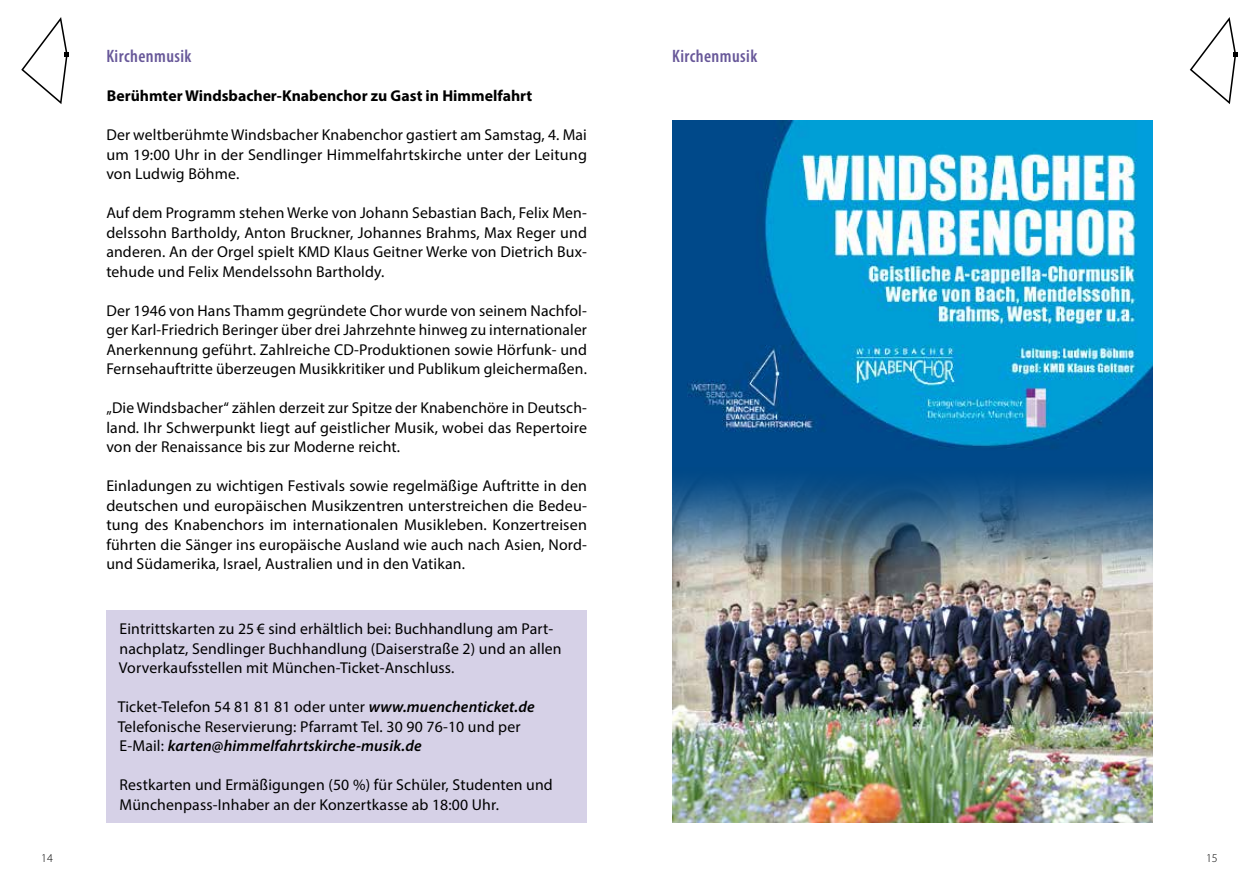
<style>
.page{position:relative;width:1259px;height:893px;background:#fff}
.page>*{position:absolute;margin:0;border:0;box-sizing:border-box;transform-origin:0 0}
.t1{font:600 condensed 18px "Myriad Pro";letter-spacing:.025em;color:#685899}
.t2{font:15.75px/19.5px "Myriad Pro";letter-spacing:.01em;color:#000;text-align:justify}
.t3{font:700 15.75px "Myriad Pro";color:#000}
.t4{font:300 12px "Myriad Pro";color:#000}
.s1{font-weight:600;font-style:italic}
</style>
<div class="page">
<svg style="left:21px;top:17px;width:48px;height:87px"></svg>
<svg style="left:1189px;top:17px;width:48px;height:87px"></svg>
<img style="left:672px;top:121px;width:480px;height:702px">
<div style="left:106px;top:610px;width:481px;height:213px;background:#d6d1e7"></div>
<svg style="left:672px;top:467px;width:480px;height:101px;background:#456f90"></svg>
<p class="t1" style="left:106px;top:45px;width:87px">Kirchenmusik</p>
<p class="t1" style="left:672px;top:45px;width:87px">Kirchenmusik</p>
<p class="t3" style="left:107px;top:85px;width:427px">Berühmter Windsbacher-Knabenchor zu Gast in Himmelfahrt</p>
<p class="t2" style="left:106px;top:125px;width:482px">Der weltberühmte Windsbacher Knabenchor gastiert am Samstag, 4. Mai um 19:00 Uhr in der Sendlinger Himmelfahrtskirche unter der Leitung von Ludwig Böhme.</p>
<p class="t2" style="left:106px;top:203px;width:482px">Auf dem Programm stehen Werke von Johann Sebastian Bach, Felix Men&shy;delssohn Bartholdy, Anton Bruckner, Johannes Brahms, Max Reger und anderen. An der Orgel spielt KMD Klaus Geitner Werke von Dietrich Bux&shy;tehude und Felix Mendelssohn Bartholdy.</p>
<p class="t2" style="left:106px;top:300px;width:482px">Der 1946 von Hans Thamm gegründete Chor wurde von seinem Nachfol&shy;ger Karl-Friedrich Beringer über drei Jahrzehnte hinweg zu internationaler Anerkennung geführt. Zahlreiche CD-Produktionen sowie Hörfunk- und Fernsehauftritte überzeugen Musikkritiker und Publikum gleichermaßen.</p>
<p class="t2" style="left:106px;top:398px;width:482px">„Die Windsbacher“ zählen derzeit zur Spitze der Knabenchöre in Deutsch&shy;land. Ihr Schwerpunkt liegt auf geistlicher Musik, wobei das Repertoire von der Renaissance bis zur Moderne reicht.</p>
<p class="t2" style="left:106px;top:476px;width:482px">Einladungen zu wichtigen Festivals sowie regelmäßige Auftritte in den deutschen und europäischen Musikzentren unterstreichen die Bedeu&shy;tung des Knabenchors im internationalen Musikleben. Konzertreisen führten die Sänger ins europäische Ausland wie auch nach Asien, Nord&shy;und Südamerika, Israel, Australien und in den Vatikan.</p>
<p class="t2" style="left:119px;top:619px;width:444px;text-align:left">Eintrittskarten zu 25 € sind erhältlich bei: Buchhandlung am Part&shy;nachplatz, Sendlinger Buchhandlung (Daiserstraße 2) und an allen<br>Vorverkaufsstellen mit München-Ticket-Anschluss.</p>
<p class="t2" style="left:118px;top:697px;width:418px;text-align:left">Ticket-Telefon 54 81 81 81 oder unter <span class="s1">www.muenchenticket.de<br></span>Telefonische Reservierung: Pfarramt Tel. 30 90 76-10 und per<br>E-Mail: <span class="s1">karten@himmelfahrtskirche-musik.de</span></p>
<p class="t2" style="left:119px;top:775px;width:435px">Restkarten und Ermäßigungen (50 %) für Schüler, Studenten und<br>Münchenpass-Inhaber an der Konzertkasse ab 18:00 Uhr.</p>
<p class="t4" style="left:41px;top:850px;width:13px">14</p>
<p class="t4" style="left:1206px;top:850px;width:13px">15</p>
</div>
